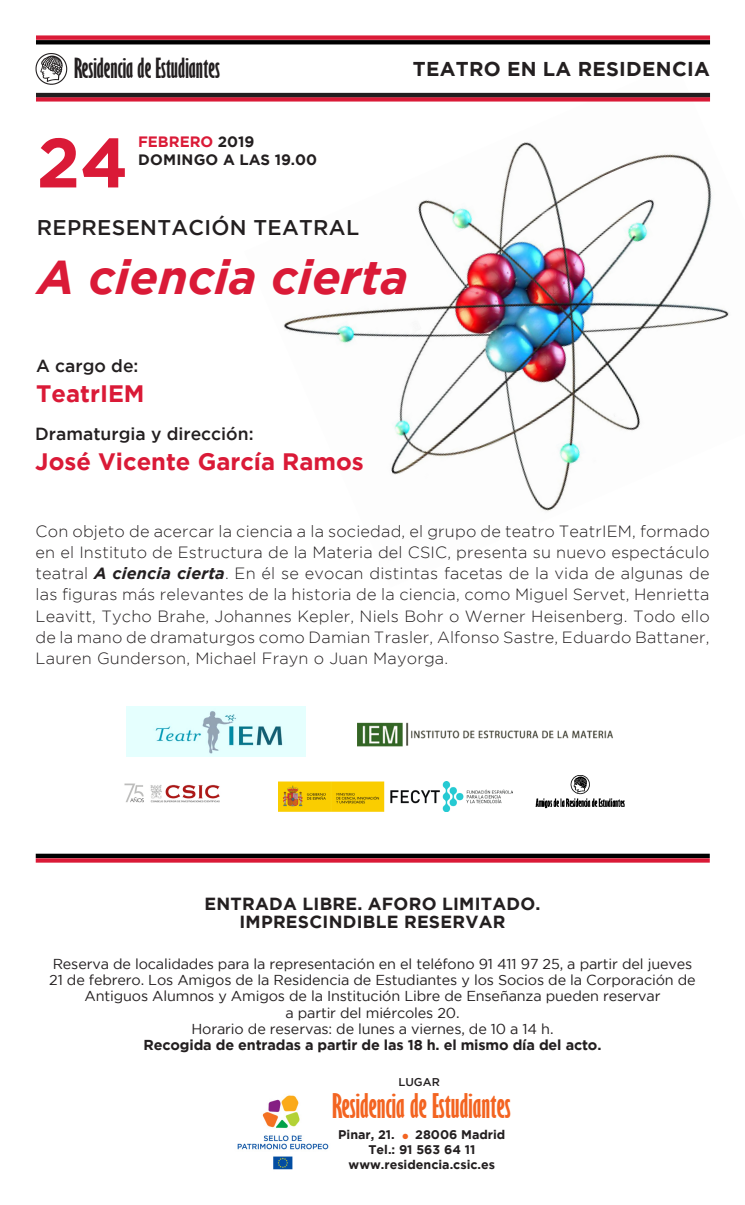
<style>
.page{position:relative;width:745px;height:1205px;background:#fff}
.page>*{position:absolute;margin:0;border:0;box-sizing:border-box;transform-origin:0 0}
.t1{font:700 69.75px "Gotham";color:#da1a37}
.cargos{font:italic 700 47.5px "Gotham";color:#da1a37}
.t2{font:700 extra-condensed 31.25px "Gill Sans";color:#f36421}
.t3{font:700 extra-condensed 25.5px "Gill Sans";color:#231f20}
.cargos-2{font:700 23.75px "Gotham";color:#da1a37}
.Texto_común{font:500 21.25px "Gotham";letter-spacing:.015em;color:#231f20}
.t4{font:700 20px "Gotham";letter-spacing:.015em;color:#231f20}
.señores{font:700 17.5px "Gotham";letter-spacing:.015em;color:#231f20}
.cargos-3{font:500 17.5px "Gotham";color:#231f20}
.Texto_común-2{font:300 16.25px/21.2px "Gotham";letter-spacing:.01em;color:#231f20;text-align:justify}
.t5{font:700 15px "Gotham";letter-spacing:.015em;color:#231f20}
.t6{font:700 15px "Gotham";color:#da1a37}
.msolistparagraph{font:14.38px/16.2px "Gotham";letter-spacing:-.01em;color:#231f20;text-align:center}
.msolistparagraph-2{font:700 14.38px "Gotham";letter-spacing:-.01em;color:#231f20}
.t7{font:700 12.5px "Gotham";color:#231f20}
.t8{font:500 11.25px "Gotham";color:#231f20}
.s1{color:#231f20}
.s2{font-weight:700;font-style:italic}
.s3{color:#f36421}
</style>
<div class="page">
<img style="left:244px;top:92px;width:485px;height:466px">
<div style="left:36px;top:35px;width:673px;height:5px;background:#da1a37"></div>
<svg style="left:36px;top:40px;width:673px;height:4px;background:#060606"></svg>
<img style="left:35px;top:53px;width:33px;height:32px">
<div style="left:36px;top:97px;width:673px;height:5px;background:#da1a37"></div>
<hr style="left:36px;top:93px;width:673px;height:4px;background:#231f20">
<img style="left:127px;top:706px;width:178px;height:50px">
<img style="left:357px;top:722px;width:256px;height:25px">
<img style="left:535px;top:775px;width:90px;height:34px">
<img style="left:124px;top:783px;width:96px;height:20px">
<img style="left:278px;top:781px;width:234px;height:30px">
<svg style="left:36px;top:858px;width:673px;height:4px;background:#d82742"></svg>
<hr style="left:36px;top:854px;width:673px;height:4px;background:#000">
<img style="left:237px;top:1095px;width:92px;height:75px">
<p class="t3" style="left:74px;top:52px;width:147px">Residencia de Estudiantes</p>
<p class="t1" style="left:37px;top:122px;width:93px">24</p>
<p class="t6" style="left:138px;top:133px;width:118px">FEBRERO <span class="s1">2019</span></p>
<p class="t5" style="left:138px;top:151px;width:180px">DOMINGO A LAS 19.00</p>
<p class="t4" style="left:412px;top:57px;width:298px">TEATRO EN LA RESIDENCIA</p>
<p class="Texto_común" style="left:37px;top:216px;width:324px">REPRESENTACIÓN TEATRAL</p>
<p class="cargos" style="left:38px;top:250px;width:372px">A ciencia cierta</p>
<p class="cargos-3" style="left:36px;top:355px;width:104px">A cargo de:</p>
<p class="cargos-2" style="left:36px;top:379px;width:110px">TeatrIEM</p>
<p class="cargos-3" style="left:35px;top:423px;width:220px">Dramaturgia y dirección:</p>
<p class="cargos-2" style="left:35px;top:447px;width:330px">José Vicente García Ramos</p>
<p class="Texto_común-2" style="left:36px;top:520px;width:675px">Con objeto de acercar la ciencia a la sociedad, el grupo de teatro TeatrIEM, formado en el Instituto de Estructura de la Materia del CSIC, presenta su nuevo espectáculo teatral <span class="s2">A ciencia cierta</span>. En él se evocan distintas facetas de la vida de algunas de las figuras más relevantes de la historia de la ciencia, como Miguel Servet, Henrietta Leavitt, Tycho Brahe, Johannes Kepler, Niels Bohr o Werner Heisenberg. Todo ello de la mano de dramaturgos como Damian Trasler, Alfonso Sastre, Eduardo Battaner, Lauren Gunderson, Michael Frayn o Juan Mayorga.</p>
<p class="señores" style="left:204px;top:893px;width:337px">ENTRADA LIBRE. AFORO LIMITADO.</p>
<p class="señores" style="left:239px;top:912px;width:267px">IMPRESCINDIBLE RESERVAR</p>
<p class="msolistparagraph" style="left:49px;top:955px;width:647px">Reserva de localidades para la representación en el teléfono 91 411 97 25, a partir del jueves 21 de febrero. Los Amigos de la Residencia de Estudiantes y los Socios de la Corporación de Antiguos Alumnos y Amigos de la Institución Libre de Enseñanza pueden reservar<br>a partir del miércoles 20.</p>
<p class="msolistparagraph" style="left:191px;top:1020px;width:363px">Horario de reservas: de lunes a viernes, de 10 a 14 h.</p>
<p class="msolistparagraph-2" style="left:143px;top:1037px;width:459px">Recogida de entradas a partir de las 18 h. el mismo día del acto.</p>
<p class="t8" style="left:398px;top:1075px;width:43px">LUGAR</p>
<p class="t2" style="left:332px;top:1087px;width:180px">Residencia de Estudiantes</p>
<p class="t7" style="left:338px;top:1127px;width:168px">Pinar, 21. <span class="s3">●</span> 28006 Madrid</p>
<p class="t7" style="left:368px;top:1142px;width:108px">Tel.: 91 563 64 11</p>
<p class="t7" style="left:348px;top:1157px;width:148px">www.residencia.csic.es</p>
</div>
